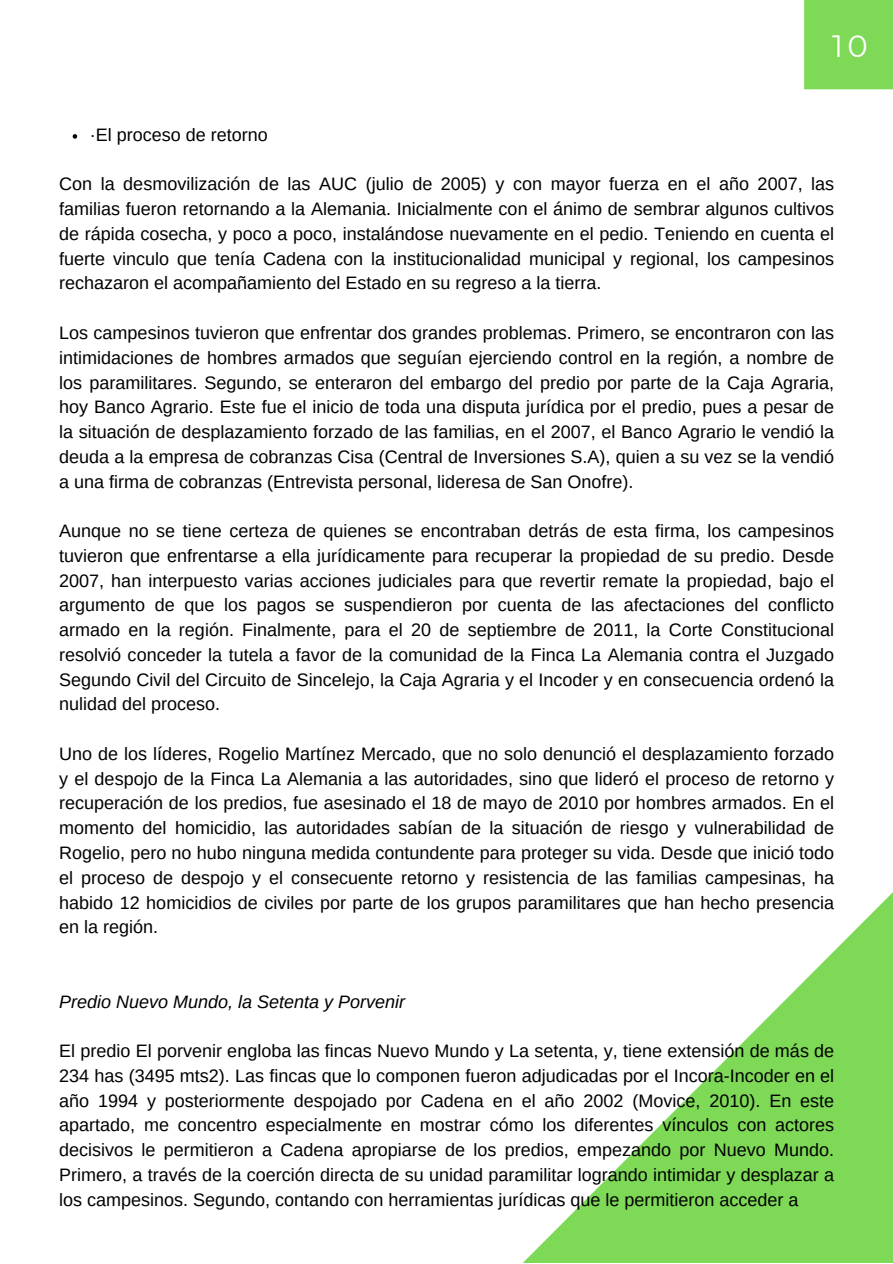
<style>
.page{position:relative;width:893px;height:1264px;background:#fff}
.page>*{position:absolute;margin:0;border:0;box-sizing:border-box;transform-origin:0 0}
.t1{font:30.75px "Montserrat";color:#fff}
.t2{font:18px/24.8px "Arimo";color:#000;text-align:justify}
.t3{font:italic 18px "Arimo";color:#000}
</style>
<div class="page">
<svg style="left:523px;top:893px;width:369px;height:370px"></svg>
<div style="left:804px;top:0;width:88px;height:89px;background:#7ed957"></div>
<svg style="left:73px;top:134px;width:4px;height:5px"></svg>
<p class="t1" style="left:832px;top:27px;width:37px">10</p>
<h1 class="t2" style="left:90px;top:122px;width:179px">·El proceso de retorno</h1>
<h1 class="t2" style="left:59px;top:172px;width:776px">Con la desmovilización de las AUC (julio de 2005) y con mayor fuerza en el año 2007, las familias fueron retornando a la Alemania. Inicialmente con el ánimo de sembrar algunos cultivos de rápida cosecha, y poco a poco, instalándose nuevamente en el pedio. Teniendo en cuenta el fuerte vinculo que tenía Cadena con la institucionalidad municipal y regional, los campesinos rechazaron el acompañamiento del Estado en su regreso a la tierra.</h1>
<h1 class="t2" style="left:59px;top:320px;width:776px">Los campesinos tuvieron que enfrentar dos grandes problemas. Primero, se encontraron con las intimidaciones de hombres armados que seguían ejerciendo control en la región, a nombre de los paramilitares. Segundo, se enteraron del embargo del predio por parte de la Caja Agraria, hoy Banco Agrario. Este fue el inicio de toda una disputa jurídica por el predio, pues a pesar de la situación de desplazamiento forzado de las familias, en el 2007, el Banco Agrario le vendió la deuda a la empresa de cobranzas Cisa (Central de Inversiones S.A), quien a su vez se la vendió a una firma de cobranzas (Entrevista personal, lideresa de San Onofre).</h1>
<h1 class="t2" style="left:59px;top:518px;width:776px">Aunque no se tiene certeza de quienes se encontraban detrás de esta firma, los campesinos tuvieron que enfrentarse a ella jurídicamente para recuperar la propiedad de su predio. Desde 2007, han interpuesto varias acciones judiciales para que revertir remate la propiedad, bajo el argumento de que los pagos se suspendieron por cuenta de las afectaciones del conflicto armado en la región. Finalmente, para el 20 de septiembre de 2011, la Corte Constitucional resolvió conceder la tutela a favor de la comunidad de la Finca La Alemania contra el Juzgado Segundo Civil del Circuito de Sincelejo, la Caja Agraria y el Incoder y en consecuencia ordenó la nulidad del proceso.</h1>
<h1 class="t2" style="left:59px;top:741px;width:776px">Uno de los líderes, Rogelio Martínez Mercado, que no solo denunció el desplazamiento forzado y el despojo de la Finca La Alemania a las autoridades, sino que lideró el proceso de retorno y recuperación de los predios, fue asesinado el 18 de mayo de 2010 por hombres armados. En el momento del homicidio, las autoridades sabían de la situación de riesgo y vulnerabilidad de Rogelio, pero no hubo ninguna medida contundente para proteger su vida. Desde que inició todo el proceso de despojo y el consecuente retorno y resistencia de las familias campesinas, ha habido 12 homicidios de civiles por parte de los grupos paramilitares que han hecho presencia en la región.</h1>
<h1 class="t3" style="left:59px;top:991px;width:347px">Predio Nuevo Mundo, la Setenta y Porvenir</h1>
<h1 class="t2" style="left:59px;top:1038px;width:776px">El predio El porvenir engloba las fincas Nuevo Mundo y La setenta, y, tiene extensión de más de 234 has (3495 mts2). Las fincas que lo componen fueron adjudicadas por el Incora-Incoder en el año 1994 y posteriormente despojado por Cadena en el año 2002 (Movice, 2010). En este apartado, me concentro especialmente en mostrar cómo los diferentes vínculos con actores decisivos le permitieron a Cadena apropiarse de los predios, empezando por Nuevo Mundo.<br>Primero, a través de la coerción directa de su unidad paramilitar logrando intimidar y desplazar a los campesinos. Segundo, contando con herramientas jurídicas que le permitieron acceder a</h1>
</div>
